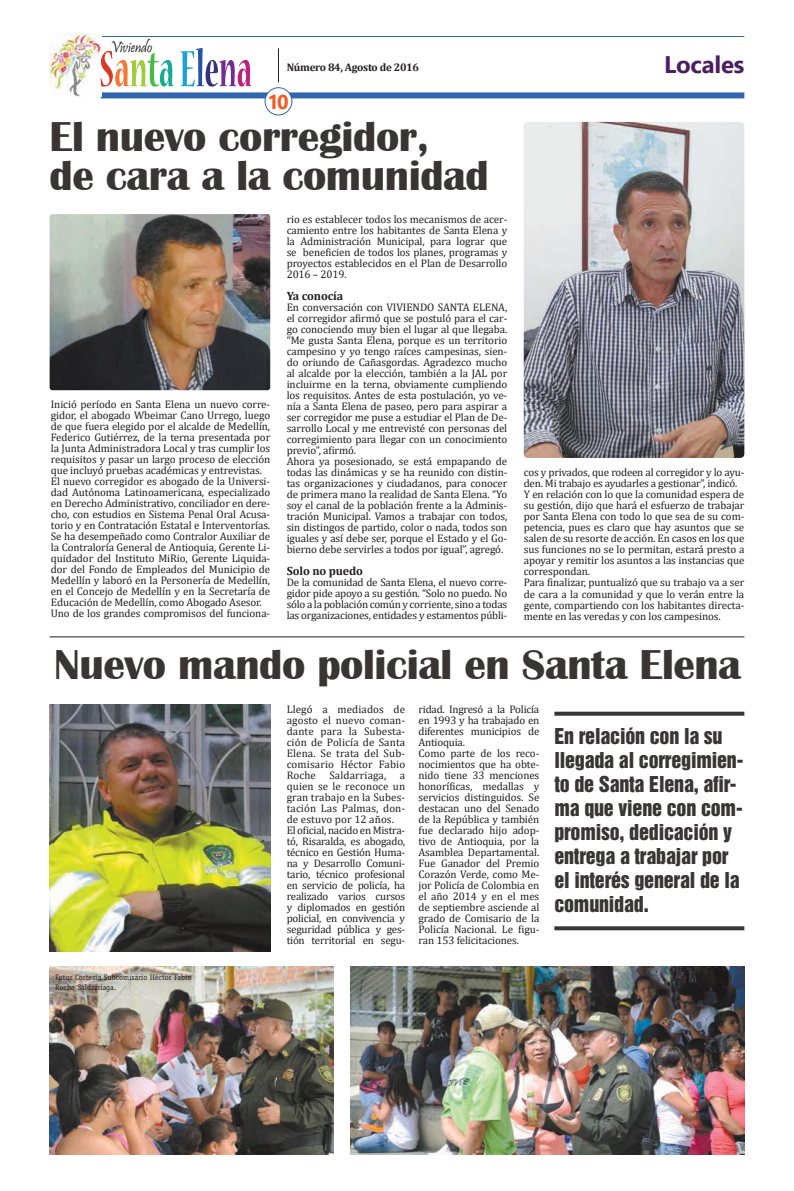
<style>
.page{position:relative;width:794px;height:1191px;background:#fff}
.page>*{position:absolute;margin:0;border:0;box-sizing:border-box;transform-origin:0 0}
.t1{font:700 43px/39px "Britannic";letter-spacing:-.01em;color:#393535}
.t2{font:700 24px "Ebrima";letter-spacing:-.01em;color:#4c1e61}
.t3{font:20px/24px "Helvetica Inserat";letter-spacing:-.01em;color:#393535}
.t4{font:700 20px "Ebrima";color:#f45a21}
.t5{font:16.3px "Pristina";color:#241f1f;scale:.9 1}
.t6{font:700 12px "Cambria";letter-spacing:-.01em;color:#241f1f}
.t7{font:11px/11px "Cambria";letter-spacing:-.01em;color:#241f1f}
.t8{font:700 11px "Cambria";letter-spacing:-.025em;color:#241f1f}
.t9{font:8px/10px "Officina Serif Std";color:#241f1f}
</style>
<div class="page">
<div style="left:101px;top:92px;width:643px;height:6px;background:#3364b0"></div>
<hr style="left:278px;top:48px;width:1px;height:34px;background:#241f1f">
<hr style="left:101px;top:36px;width:643px;height:1px;background:#3364b0">
<div style="left:265px;top:88px;width:27px;height:27px;background:#fff;border-radius:50%"></div>
<div style="left:264px;top:87px;width:28px;height:28px;border:1px solid #3364b0;border-radius:50%"></div>
<img style="left:49px;top:33px;width:52px;height:64px">
<svg style="left:101px;top:51px;width:73px;height:36px"></svg>
<svg style="left:181px;top:48px;width:70px;height:39px"></svg>
<hr style="left:50px;top:636px;width:694px;height:1px;background:#241f1f">
<img style="left:50px;top:966px;width:284px;height:188px">
<img style="left:350px;top:967px;width:394px;height:187px">
<img style="left:50px;top:704px;width:220px;height:247px">
<img style="left:50px;top:214px;width:220px;height:176px">
<img style="left:524px;top:122px;width:220px;height:336px">
<svg style="left:554px;top:711px;width:190px;height:4px"></svg>
<svg style="left:554px;top:926px;width:190px;height:4px"></svg>
<h3 class="t5" style="left:110px;top:38px;width:48px">Viviendo</h3>
<p class="t8" style="left:287px;top:59px;width:134px">Número 84, Agosto de 2016</p>
<h3 class="t4" style="left:267px;top:87px;width:23px">10</h3>
<h1 class="t1" style="left:50px;top:118px;width:440px">El nuevo corregidor,<br>de cara a la comunidad</h1>
<p class="t7" style="left:51px;top:399px;width:221px">Inició período en Santa Elena un nuevo corre&shy;gidor, el abogado Wbeimar Cano Urrego, luego de que fuera elegido por el alcalde de Medellín, Federico Gutiérrez, de la terna presentada por la Junta Administradora Local y tras cumplir los requisitos y pasar un largo proceso de elección que incluyó pruebas académicas y entrevistas.<br>El nuevo corregidor es abogado de la Universi&shy;dad Autónoma Latinoamericana, especializado en Derecho Administrativo, conciliador en dere&shy;cho, con estudios en Sistema Penal Oral Acusa&shy;torio y en Contratación Estatal e Interventorías.<br>Se ha desempeñado como Contralor Auxiliar de la Contraloría General de Antioquia, Gerente Li&shy;quidador del Instituto MiRio, Gerente Liquida&shy;dor del Fondo de Empleados del Municipio de Medellín y laboró en la Personería de Medellín, en el Concejo de Medellín y en la Secretaría de Educación de Medellín, como Abogado Asesor.<br>Uno de los grandes compromisos del funciona-</p>
<p class="t7" style="left:287px;top:213px;width:222px;text-align:justify">rio es establecer todos los mecanismos de acer&shy;camiento entre los habitantes de Santa Elena y la Administración Municipal, para lograr que se beneficien de todos los planes, programas y proyectos establecidos en el Plan de Desarrollo 2016 – 2019.</p>
<p class="t6" style="left:287px;top:287px;width:58px">Ya conocía</p>
<p class="t7" style="left:287px;top:301px;width:222px">En conversación con VIVIENDO SANTA ELENA, el corregidor afirmó que se postuló para el car&shy;go conociendo muy bien el lugar al que llegaba. “Me gusta Santa Elena, porque es un territorio campesino y yo tengo raíces campesinas, sien&shy;do oriundo de Cañasgordas. Agradezco mucho al alcalde por la elección, también a la JAL por incluirme en la terna, obviamente cumpliendo los requisitos. Antes de esta postulación, yo ve&shy;nía a Santa Elena de paseo, pero para aspirar a ser corregidor me puse a estudiar el Plan de De&shy;sarrollo Local y me entrevisté con personas del corregimiento para llegar con un conocimiento previo”, afirmó.<br>Ahora ya posesionado, se está empapando de todas las dinámicas y se ha reunido con distin&shy;tas organizaciones y ciudadanos, para conocer de primera mano la realidad de Santa Elena. “Yo soy el canal de la población frente a la Adminis&shy;tración Municipal. Vamos a trabajar con todos, sin distingos de partido, color o nada, todos son iguales y así debe ser, porque el Estado y el Go&shy;bierno debe servirles a todos por igual”, agregó.</p>
<p class="t6" style="left:287px;top:562px;width:78px">Solo no puedo</p>
<p class="t7" style="left:287px;top:576px;width:222px;text-align:justify">De la comunidad de Santa Elena, el nuevo corre&shy;gidor pide apoyo a su gestión. “Solo no puedo. No sólo a la población común y corriente, sino a todas las organizaciones, entidades y estamentos públi-</p>
<h2 class="t2" style="left:664px;top:47px;width:82px">Locales</h2>
<p class="t7" style="left:524px;top:467px;width:222px">cos y privados, que rodeen al corregidor y lo ayu&shy;den. Mi trabajo es ayudarles a gestionar”, indicó.<br>Y en relación con lo que la comunidad espera de su gestión, dijo que hará el esfuerzo de trabajar por Santa Elena con todo lo que sea de su com&shy;petencia, pues es claro que hay asuntos que se salen de su resorte de acción. En casos en los que sus funciones no se lo permitan, estará presto a apoyar y remitir los asuntos a las instancias que correspondan.<br>Para finalizar, puntualizó que su trabajo va a ser de cara a la comunidad y que lo verán entre la gente, compartiendo con los habitantes directa&shy;mente en las veredas y con los campesinos.</p>
<h1 class="t1" style="left:54px;top:646px;width:688px">Nuevo mando policial en Santa Elena</h1>
<p class="t7" style="left:287px;top:703px;width:120px">Llegó a mediados de agosto el nuevo coman&shy;dante para la Subesta&shy;ción de Policía de Santa<br>Elena. Se trata del Sub&shy;comisario Héctor Fabio<br>Roche Saldarriaga, a quien se le reconoce un gran trabajo en la Subes&shy;tación Las Palmas, don&shy;de estuvo por 12 años.<br>El oficial, nacido en Mistra&shy;tó, Risaralda, es abogado, técnico en Gestión Huma&shy;na y Desarrollo Comuni&shy;tario, técnico profesional en servicio de policía, ha realizado varios cursos y diplomados en gestión policial, en convivencia y seguridad pública y ges&shy;tión territorial en segu-</p>
<p class="t7" style="left:418px;top:703px;width:122px">ridad. Ingresó a la Policía en 1993 y ha trabajado en diferentes municipios de<br>Antioquia.<br>Como parte de los reco&shy;nocimientos que ha obte&shy;nido tiene 33 menciones honoríficas, medallas y servicios distinguidos. Se destacan uno del Senado de la República y también fue declarado hijo adop&shy;tivo de Antioquia, por la<br>Asamblea Departamental.<br>Fue Ganador del Premio<br>Corazón Verde, como Me&shy;jor Policía de Colombia en el año 2014 y en el mes de septiembre asciende al grado de Comisario de la<br>Policía Nacional. Le figu&shy;ran 153 felicitaciones.</p>
<h3 class="t3" style="left:554px;top:724px;width:190px">En relación con la su llegada al corregimien&shy;to de Santa Elena, afir&shy;ma que viene con com&shy;promiso, dedicación y entrega a trabajar por el interés general de la comunidad.</h3>
<p class="t9" style="left:55px;top:972px;width:138px">Fotos Cortesía Subcomisario Héctor Fabio<br>Roche Saldarriaga.</p>
</div>
